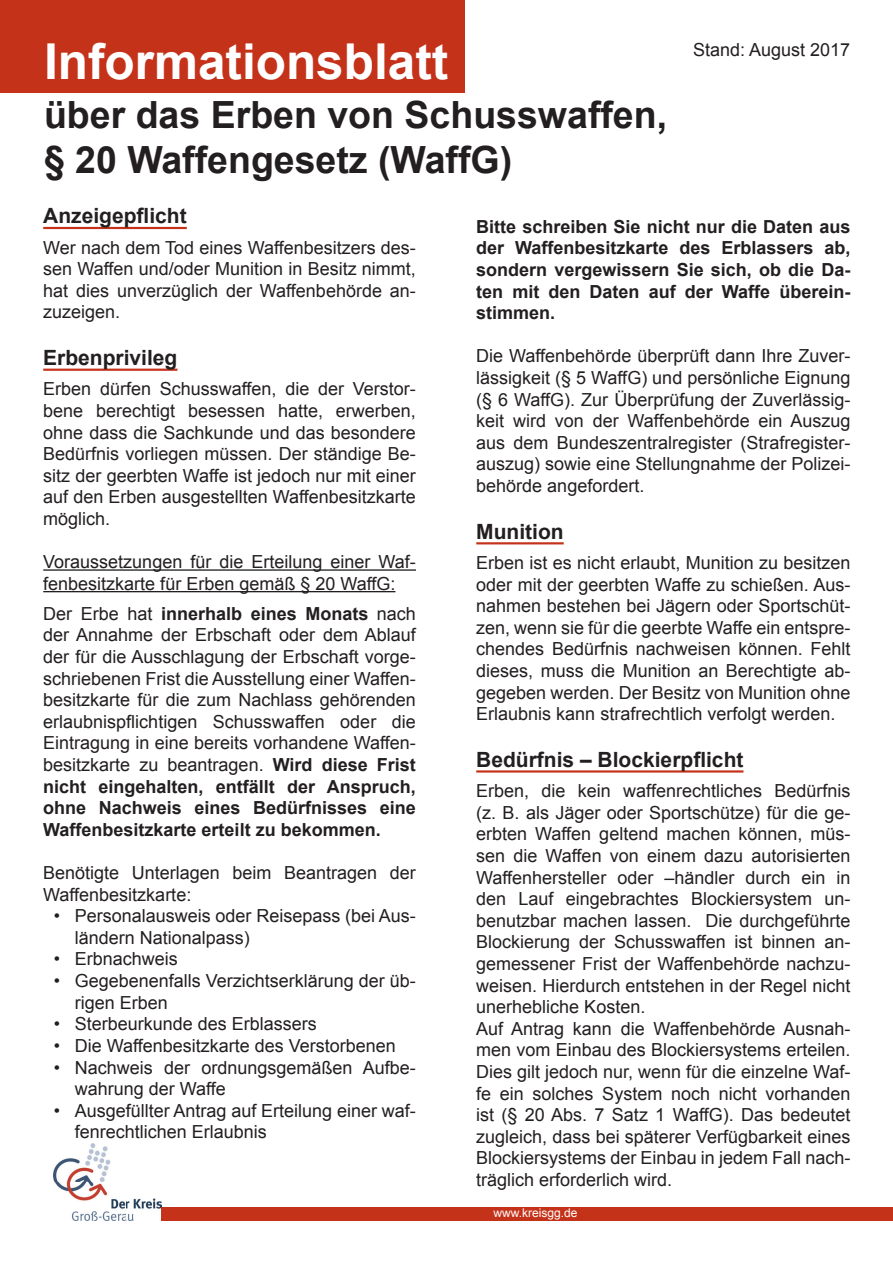
<style>
.page{position:relative;width:893px;height:1263px;background:#fff}
.page>*{position:absolute;margin:0;border:0;box-sizing:border-box;transform-origin:0 0}
.t1{font:700 49.5px "Arial";color:#fff}
.t2{font:700 37.5px/45px "Arial";color:#231f20}
.t3{font:700 21px "Arial";color:#231f20}
.t4{font:18px/21.6px "Arial";color:#231f20}
.t5{font:700 18px/21.6px "Arial";color:#231f20;text-align:justify}
.t6{font:12px "Arial";color:#fff}
.s1{font-weight:700}
</style>
<div class="page">
<div style="left:0;top:0;width:465px;height:92px;background:#c5321a"></div>
<img style="left:54px;top:1144px;width:107px;height:76px">
<div style="left:161px;top:1208px;width:732px;height:13px;background:#c5321a"></div>
<hr style="left:43px;top:227px;width:144px;height:2px;background:#c5321a">
<hr style="left:43px;top:369px;width:134px;height:2px;background:#c5321a">
<hr style="left:43px;top:569px;width:373px;height:2px;background:#231f20">
<hr style="left:43px;top:591px;width:352px;height:1px;background:#231f20">
<hr style="left:476px;top:542px;width:88px;height:2px;background:#c5321a">
<hr style="left:476px;top:770px;width:267px;height:2px;background:#c5321a">
<p class="t4" style="left:693px;top:39px;width:159px">Stand: August 2017</p>
<h1 class="t1" style="left:44px;top:28px;width:406px">Informationsblatt</h1>
<h2 class="t2" style="left:44px;top:93px;width:625px">über das Erben von Schusswaffen, § 20 Waffengesetz (WaffG)</h2>
<p class="t3" style="left:43px;top:202px;width:145px">Anzeigepflicht</p>
<p class="t4" style="left:43px;top:237px;width:374px;text-align:justify">Wer nach dem Tod eines Waffenbesitzers des&shy;sen Waffen und/oder Munition in Besitz nimmt, hat dies unverzüglich der Waffenbehörde an&shy;zuzeigen.</p>
<p class="t3" style="left:43px;top:344px;width:136px">Erbenprivileg</p>
<p class="t4" style="left:43px;top:378px;width:374px;text-align:justify">Erben dürfen Schusswaffen, die der Verstor&shy;bene berechtigt besessen hatte, erwerben, ohne dass die Sachkunde und das besondere Bedürfnis vorliegen müssen. Der ständige Be&shy;sitz der geerbten Waffe ist jedoch nur mit einer auf den Erben ausgestellten Waffenbesitzkarte möglich.</p>
<p class="t4" style="left:43px;top:551px;width:374px">Voraussetzungen für die Erteilung einer Waf&shy;fenbesitzkarte für Erben gemäß § 20 WaffG:</p>
<p class="t4" style="left:43px;top:603px;width:374px;text-align:justify">Der Erbe hat <span class="s1">innerhalb eines Monats</span> nach der Annahme der Erbschaft oder dem Ablauf der für die Ausschlagung der Erbschaft vorge&shy;schriebenen Frist die Ausstellung einer Waffen&shy;besitzkarte für die zum Nachlass gehörenden erlaubnispflichtigen Schusswaffen oder die Eintragung in eine bereits vorhandene Waffen&shy;besitzkarte zu beantragen. <span class="s1">Wird diese Frist nicht eingehalten, entfällt der Anspruch, ohne Nachweis eines Bedürfnisses eine Waffenbesitzkarte erteilt zu bekommen.</span></p>
<p class="t4" style="left:43px;top:862px;width:374px">Benötigte Unterlagen beim Beantragen der<br>Waffenbesitzkarte:</p>
<p class="t4" style="left:75px;top:905px;width:343px;text-indent:-21px">• Personalausweis oder Reisepass (bei Aus&shy;ländern Nationalpass)</p>
<p class="t4" style="left:54px;top:948px;width:126px">• Erbnachweis</p>
<p class="t4" style="left:75px;top:970px;width:343px;text-indent:-21px">• Gegebenenfalls Verzichtserklärung der üb&shy;rigen Erben</p>
<p class="t4" style="left:54px;top:1013px;width:265px">• Sterbeurkunde des Erblassers</p>
<p class="t4" style="left:54px;top:1035px;width:344px">• Die Waffenbesitzkarte des Verstorbenen</p>
<p class="t4" style="left:75px;top:1056px;width:343px;text-indent:-21px">• Nachweis der ordnungsgemäßen Aufbe&shy;wahrung der Waffe</p>
<p class="t4" style="left:75px;top:1100px;width:343px;text-indent:-21px">• Ausgefüllter Antrag auf Erteilung einer waf&shy;fenrechtlichen Erlaubnis</p>
<p class="t5" style="left:476px;top:216px;width:376px">Bitte schreiben Sie nicht nur die Daten aus der Waffenbesitzkarte des Erblassers ab, sondern vergewissern Sie sich, ob die Da&shy;ten mit den Daten auf der Waffe überein&shy;stimmen.</p>
<p class="t4" style="left:476px;top:345px;width:376px;text-align:justify">Die Waffenbehörde überprüft dann Ihre Zuver&shy;lässigkeit (§ 5 WaffG) und persönliche Eignung (§ 6 WaffG). Zur Überprüfung der Zuverlässig&shy;keit wird von der Waffenbehörde ein Auszug aus dem Bundeszentralregister (Strafregister&shy;auszug) sowie eine Stellungnahme der Polizei&shy;behörde angefordert.</p>
<p class="t3" style="left:476px;top:517px;width:89px">Munition</p>
<p class="t4" style="left:476px;top:552px;width:376px;text-align:justify">Erben ist es nicht erlaubt, Munition zu besitzen oder mit der geerbten Waffe zu schießen. Aus&shy;nahmen bestehen bei Jägern oder Sportschüt&shy;zen, wenn sie für die geerbte Waffe ein entspre&shy;chendes Bedürfnis nachweisen können. Fehlt dieses, muss die Munition an Berechtigte ab&shy;gegeben werden. Der Besitz von Munition ohne Erlaubnis kann strafrechtlich verfolgt werden.</p>
<p class="t3" style="left:476px;top:746px;width:269px">Bedürfnis – Blockierpflicht</p>
<p class="t4" style="left:476px;top:780px;width:376px">Erben, die kein waffenrechtliches Bedürfnis (z. B. als Jäger oder Sportschütze) für die ge&shy;erbten Waffen geltend machen können, müs&shy;sen die Waffen von einem dazu autorisierten Waffenhersteller oder –händler durch ein in den Lauf eingebrachtes Blockiersystem un&shy;benutzbar machen lassen. Die durchgeführte Blockierung der Schusswaffen ist binnen an&shy;gemessener Frist der Waffenbehörde nachzu&shy;weisen. Hierdurch entstehen in der Regel nicht unerhebliche Kosten.<br>Auf Antrag kann die Waffenbehörde Ausnah&shy;men vom Einbau des Blockiersystems erteilen.<br>Dies gilt jedoch nur, wenn für die einzelne Waf&shy;fe ein solches System noch nicht vorhanden ist (§ 20 Abs. 7 Satz 1 WaffG). Das bedeutet zugleich, dass bei späterer Verfügbarkeit eines Blockiersystems der Einbau in jedem Fall nach&shy;träglich erforderlich wird.</p>
<p class="t6" style="left:494px;top:1205px;width:86px">www.kreisgg.de</p>
</div>
